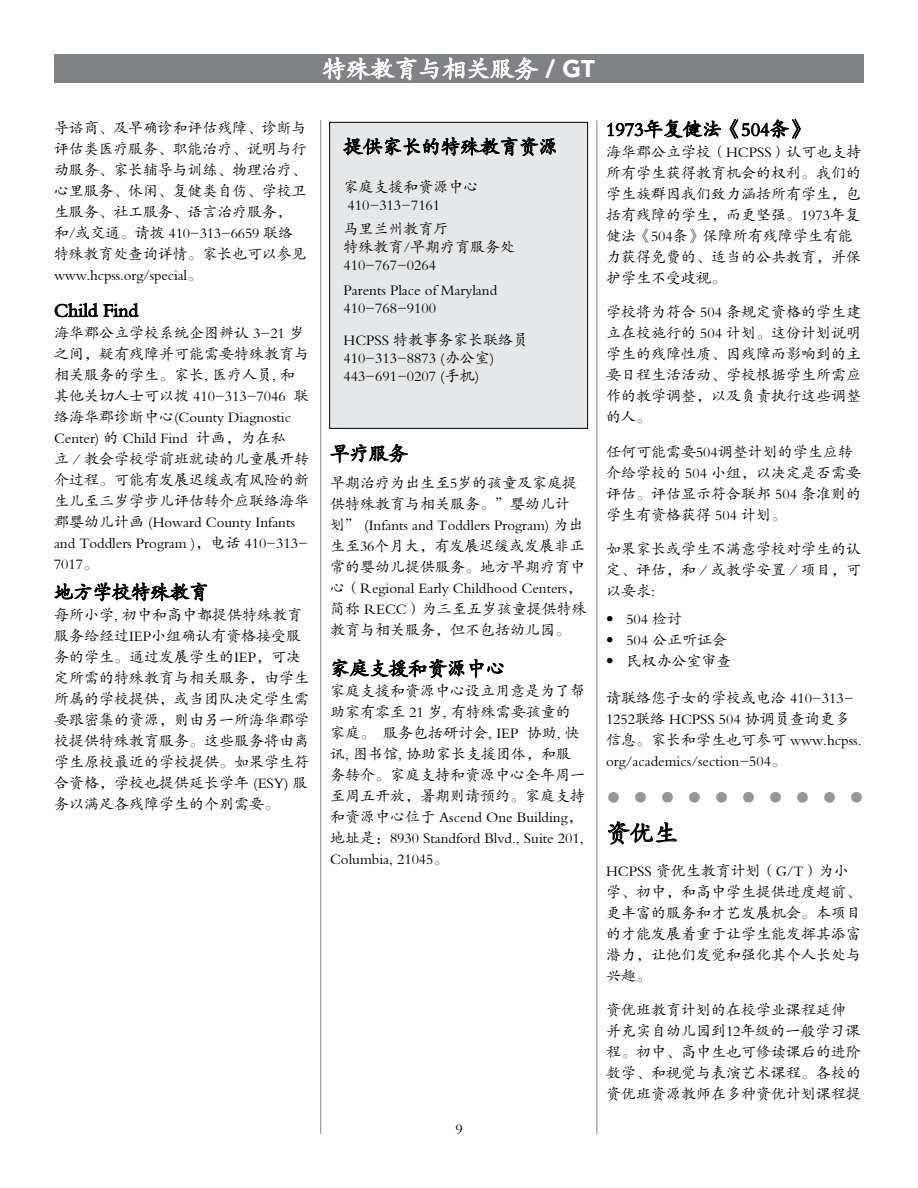
<style>
.page{position:relative;width:918px;height:1188px;background:#fff}
.page>*{position:absolute;margin:0;border:0;box-sizing:border-box;transform-origin:0 0}
.t1{font:500 condensed 30px "Helvetica Neue LT Std";color:#939598}
.t2{font:24px "FZKTJW GB1 0";color:#fff}
.t3{font:24px "FZKTJW GB1 0";color:#000}
.t4{font:19.5px "FZKTJW GB1 0";color:#000}
.t5{font:15px/21px "FZKTJW GB1 0";color:#000}
.s1{font-family:"Avenir LT Std";font-weight:900}
.s2{font-family:"Helvetica Neue LT Std"}
</style>
<div class="page">
<div style="left:54px;top:54px;width:810px;height:28px;background:#808285"></div>
<svg style="left:322px;top:57px;width:217px;height:26px"></svg>
<svg style="left:54px;top:303px;width:85px;height:14px"></svg>
<svg style="left:54px;top:582px;width:153px;height:20px"></svg>
<svg style="left:331px;top:443px;width:77px;height:21px"></svg>
<svg style="left:332px;top:658px;width:172px;height:20px"></svg>
<svg style="left:607px;top:82px;width:114px;height:57px"></svg>
<svg style="left:729px;top:119px;width:72px;height:20px"></svg>
<svg style="left:608px;top:821px;width:69px;height:24px"></svg>
<hr style="left:320px;top:120px;width:1px;height:1014px;background:#939598">
<hr style="left:596px;top:120px;width:1px;height:1014px;background:#939598">
<div style="left:330px;top:122px;width:258px;height:306px;background:#e6e7e8"></div>
<svg style="left:343px;top:121px;width:213px;height:36px"></svg>
<div style="left:329px;top:122px;width:259px;height:307px;border:1px solid #000"></div>
<h2 class="t2" style="left:322px;top:57px;width:274px">特殊教育与相关服务 <span class="s1">/ GT</span></h2>
<p class="t5" style="left:54px;top:117px;width:254px">导谘商、及早确诊和评估残障、诊断与评估类医疗服务、职能治疗、说明与行动服务、家长辅导与训练、物理治疗、心里服务、休闲、复健类自伤、学校卫生服务、社工服务、语言治疗服务，和/或交通。请拨 410-313-6659 联络特殊教育处查询详情。家长也可以参见www.hcpss.org/special。</p>
<h3 class="t4" style="left:54px;top:300px;width:86px">Child Find</h3>
<p class="t5" style="left:54px;top:322px;width:256px">海华郡公立学校系统企图辨认 3-21 岁之间，疑有残障并可能需要特殊教育与相关服务的学生。家长, 医疗人员, 和其他关切人士可以拨 410-313-7046 联络海华郡诊断中心(County Diagnostic<br>Center) 的 Child Find 计画，为在私<br>立／教会学校学前班就读的儿童展开转介过程。可能有发展迟缓或有风险的新生儿至三岁学步儿评估转介应联络海华郡婴幼儿计画 (Howard County Infants and Toddlers Program )，电话 410-313-<br>7017。</p>
<h3 class="t4" style="left:54px;top:582px;width:156px">地方学校特殊教育</h3>
<p class="t5" style="left:54px;top:605px;width:256px">每所小学, 初中和高中都提供特殊教育服务给经过IEP小组确认有资格接受服务的学生。通过发展学生的IEP，可决定所需的特殊教育与相关服务，由学生所属的学校提供，或当团队决定学生需要跟密集的资源，则由另一所海华郡学校提供特殊教育服务。这些服务将由离学生原校最近的学校提供。如果学生符合资格，学校也提供延长学年 (ESY) 服务以满足各残障学生的个别需要。</p>
<h3 class="t4" style="left:344px;top:137px;width:216px">提供家长的特殊教育资源</h3>
<p class="t5" style="left:344px;top:178px;width:137px;line-height:18px">家庭支援和资源中心<br>410-313-7161</p>
<p class="t5" style="left:344px;top:221px;width:173px;line-height:18px">马里兰州教育厅<br>特殊教育/早期疗育服务处<br>410-767-0264</p>
<p class="t5" style="left:344px;top:281px;width:155px;line-height:18px">Parents Place of Maryland<br>410-768-9100</p>
<p class="t5" style="left:344px;top:331px;width:186px;line-height:18px">HCPSS 特教事务家长联络员<br>410-313-8873 (办公室)<br>443-691-0207 (手机)</p>
<h3 class="t4" style="left:330px;top:443px;width:79px">早疗服务</h3>
<p class="t5" style="left:330px;top:473px;width:258px">早期治疗为出生至5岁的孩童及家庭提供特殊教育与相关服务。”婴幼儿计划” (Infants and Toddlers Program) 为出生至36个月大，有发展迟缓或发展非正常的婴幼儿提供服务。地方早期疗育中心（Regional Early Childhood Centers，简称 RECC）为三至五岁孩童提供特殊教育与相关服务，但不包括幼儿园。</p>
<h3 class="t4" style="left:330px;top:658px;width:177px">家庭支援和资源中心</h3>
<p class="t5" style="left:330px;top:681px;width:256px">家庭支援和资源中心设立用意是为了帮助家有零至 21 岁, 有特殊需要孩童的家庭。 服务包括研讨会, IEP 协助, 快讯, 图书馆, 协助家长支援团体，和服务转介。家庭支持和资源中心全年周一至周五开放，暑期则请预约。家庭支持和资源中心位于 Ascend One Building，地址是：8930 Standford Blvd., Suite 201,<br>Columbia, 21045。</p>
<p class="t5" style="left:455px;top:1119px;width:9px">9</p>
<h3 class="t4" style="left:606px;top:119px;width:204px">1973年复健法《504条》</h3>
<p class="t5" style="left:606px;top:141px;width:257px">海华郡公立学校（HCPSS）认可也支持所有学生获得教育机会的权利。我们的学生族群因我们致力涵括所有学生，包括有残障的学生，而更坚强。1973年复健法《504条》保障所有残障学生有能力获得免费的、适当的公共教育，并保护学生不受歧视。</p>
<p class="t5" style="left:606px;top:302px;width:257px;text-align:justify">学校将为符合 504 条规定资格的学生建立在校施行的 504 计划。这份计划说明学生的残障性质、因残障而影响到的主要日程生活活动、学校根据学生所需应作的教学调整，以及负责执行这些调整的人。</p>
<p class="t5" style="left:606px;top:441px;width:257px">任何可能需要504调整计划的学生应转介给学校的 504 小组，以决定是否需要评估。评估显示符合联邦 504 条准则的学生有资格获得 504 计划。</p>
<p class="t5" style="left:606px;top:539px;width:256px;text-align:justify">如果家长或学生不满意学校对学生的认定、评估，和／或教学安置／项目，可以要求:</p>
<p class="t5" style="left:606px;top:609px;width:78px"><span class="s2">•</span> 504 检讨</p>
<p class="t5" style="left:606px;top:630px;width:123px"><span class="s2">•</span> 504 公正听证会</p>
<p class="t5" style="left:606px;top:651px;width:127px"><span class="s2">•</span> 民权办公室审查</p>
<p class="t5" style="left:606px;top:688px;width:257px">请联络您子女的学校或电洽 410-313-<br>1252联络 HCPSS 504 协调员查询更多信息。家长和学生也可参可 www.hcpss. org/academics/section-504。</p>
<h1 class="t1" style="left:606px;top:779px;width:259px">••••••••••</h1>
<h2 class="t3" style="left:606px;top:821px;width:73px">资优生</h2>
<p class="t5" style="left:606px;top:861px;width:256px">HCPSS 资优生教育计划（G/T）为小学、初中，和高中学生提供进度超前、更丰富的服务和才艺发展机会。本项目的才能发展着重于让学生能发挥其添富潜力，让他们发觉和强化其个人长处与兴趣。</p>
<p class="t5" style="left:606px;top:1000px;width:256px">资优班教育计划的在校学业课程延伸并充实自幼儿园到12年级的一般学习课程。初中、高中生也可修读课后的进阶数学、和视觉与表演艺术课程。各校的资优班资源教师在多种资优计划课程提</p>
</div>
